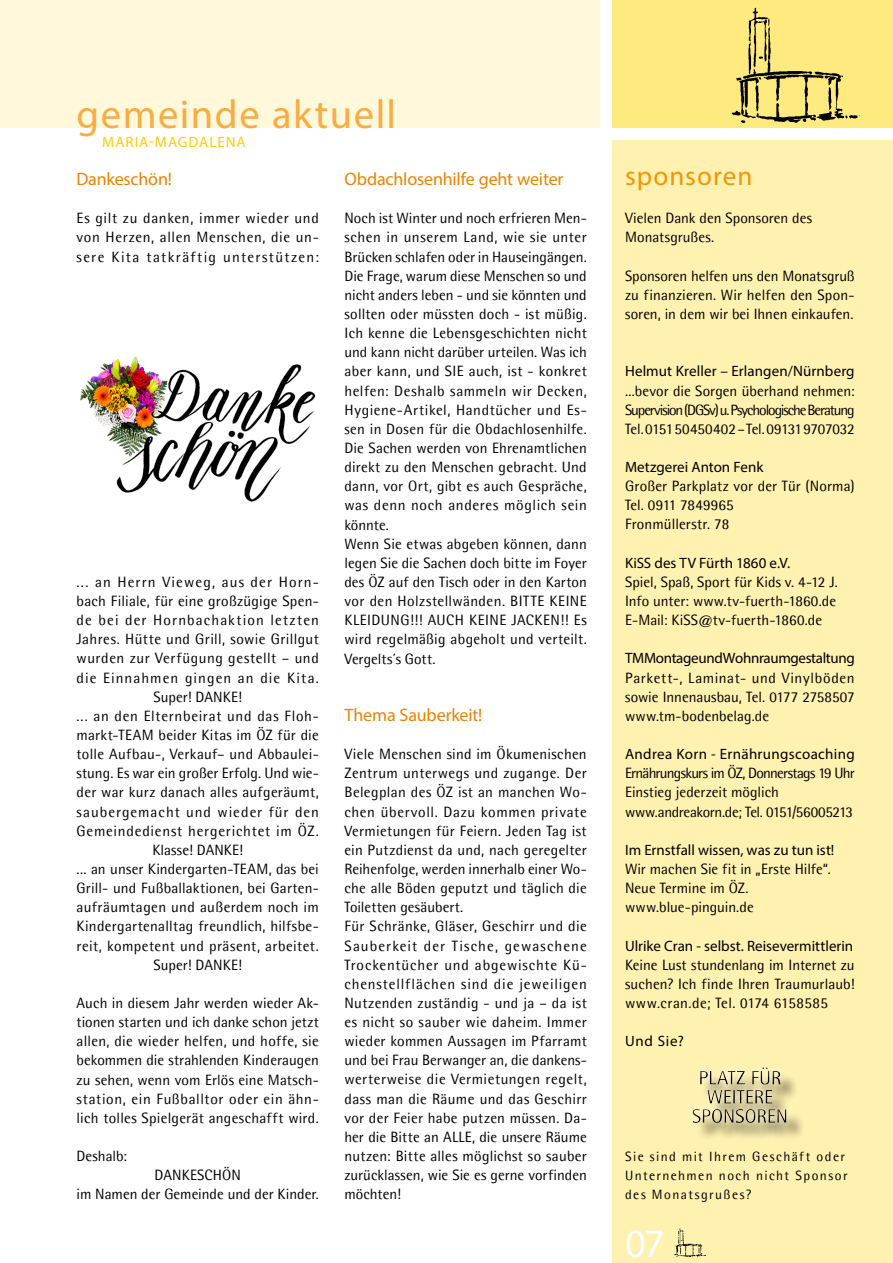
<style>
.page{position:relative;width:893px;height:1263px;background:#fff}
.page>*{position:absolute;margin:0;border:0;box-sizing:border-box;transform-origin:0 0}
.t1{font:40.5px "Myriad Pro";letter-spacing:.04em;color:#f8ac41}
.t2{font:40.5px "Myriad Pro";color:#fff}
.t3{font:27px "Myriad Pro";letter-spacing:.04em;color:#f49600}
.t4{font:18px "Myriad Pro";letter-spacing:-.01em;color:#eb8300}
.t5{font:15px/19.2px "Rotis Semi Sans";letter-spacing:.02em;color:#000;text-align:justify}
.t6{font:15px/19.2px "Rotis Semi Sans";color:#000}
.t7{font:15px "Myriad Pro";color:#000}
.t8{font:15px/19.2px "Rotis Semi Sans";letter-spacing:-.03em;color:#000}
.t9{font:15px "Myriad Pro";letter-spacing:-.025em;color:#000}
.t10{font:15px "Myriad Pro";letter-spacing:.02em;color:#000}
.t11{font:15px "Myriad Pro";letter-spacing:.065em;color:#fc0}
.t12{font:13.5px/19.2px "Rotis Semi Sans";letter-spacing:.105em;color:#000}
</style>
<div class="page">
<div style="left:612px;top:0;width:281px;height:128px;background:#ffea80"></div>
<div style="left:0;top:0;width:600px;height:128px;background:#fff8da"></div>
<div style="left:612px;top:140px;width:281px;height:1123px;background:#fff1b0"></div>
<img style="left:731px;top:7px;width:129px;height:117px">
<div style="left:695px;top:1070px;width:110px;height:71px;background:#000;opacity:.75"></div>
<div style="left:684px;top:1065px;width:113px;height:69px;background:#000;opacity:.75"></div>
<img style="left:674px;top:1228px;width:32px;height:29px">
<img style="left:80px;top:357px;width:236px;height:145px">
<h1 class="t1" style="left:77px;top:89px;width:321px">gemeinde aktuell</h1>
<p class="t11" style="left:102px;top:132px;width:145px">MARIA-MAGDALENA</p>
<p class="t4" style="left:77px;top:168px;width:97px">Dankeschön!</p>
<p class="t5" style="left:77px;top:208px;width:244px">Es gilt zu danken, immer wieder und von Herzen, allen Menschen, die un&shy;sere Kita tatkräftig unterstützen:</p>
<p class="t5" style="left:77px;top:572px;width:244px;text-align:center">... an Herrn Vieweg, aus der Horn&shy;bach Filiale, für eine großzügige Spen&shy;de bei der Hornbachaktion letzten Jahres. Hütte und Grill, sowie Grillgut wurden zur Verfügung gestellt – und die Einnahmen gingen an die Kita.<br>Super! DANKE!<br>... an den Elternbeirat und das Floh&shy;markt-TEAM beider Kitas im ÖZ für die tolle Aufbau-, Verkauf– und Abbaulei&shy;stung. Es war ein großer Erfolg. Und wie&shy;der war kurz danach alles aufgeräumt, saubergemacht und wieder für den Gemeindedienst hergerichtet im ÖZ.<br>Klasse! DANKE!<br>... an unser Kindergarten-TEAM, das bei Grill- und Fußballaktionen, bei Garten&shy;aufräumtagen und außerdem noch im Kindergartenalltag freundlich, hilfsbe&shy;reit, kompetent und präsent, arbeitet.<br>Super! DANKE!</p>
<p class="t5" style="left:77px;top:993px;width:244px">Auch in diesem Jahr werden wieder Ak&shy;tionen starten und ich danke schon jetzt allen, die wieder helfen, und hoffe, sie bekommen die strahlenden Kinderaugen zu sehen, wenn vom Erlös eine Matsch&shy;station, ein Fußballtor oder ein ähn&shy;lich tolles Spielgerät angeschafft wird.</p>
<p class="t5" style="left:77px;top:1146px;width:52px">Deshalb:</p>
<p class="t6" style="left:77px;top:1165px;width:244px;text-align:center">DANKESCHÖN<br>im Namen der Gemeinde und der Kinder.</p>
<p class="t4" style="left:344px;top:168px;width:221px">Obdachlosenhilfe geht weiter</p>
<p class="t5" style="left:344px;top:208px;width:244px;text-align:left">Noch ist Winter und noch erfrieren Men&shy;schen in unserem Land, wie sie unter Brücken schlafen oder in Hauseingängen.<br>Die Frage, warum diese Menschen so und nicht anders leben - und sie könnten und sollten oder müssten doch - ist müßig.<br>Ich kenne die Lebensgeschichten nicht und kann nicht darüber urteilen. Was ich aber kann, und SIE auch, ist - konkret helfen: Deshalb sammeln wir Decken, Hygiene-Artikel, Handtücher und Es&shy;sen in Dosen für die Obdachlosenhilfe.<br>Die Sachen werden von Ehrenamtlichen direkt zu den Menschen gebracht. Und dann, vor Ort, gibt es auch Gespräche, was denn noch anderes möglich sein könnte.<br>Wenn Sie etwas abgeben können, dann legen Sie die Sachen doch bitte im Foyer des ÖZ auf den Tisch oder in den Karton vor den Holzstellwänden. BITTE KEINE KLEIDUNG!!! AUCH KEINE JACKEN!! Es wird regelmäßig abgeholt und verteilt.<br>Vergelts´s Gott.</p>
<p class="t4" style="left:344px;top:704px;width:140px">Thema Sauberkeit!</p>
<p class="t5" style="left:344px;top:744px;width:244px;text-align:left">Viele Menschen sind im Ökumenischen Zentrum unterwegs und zugange. Der Belegplan des ÖZ ist an manchen Wo&shy;chen übervoll. Dazu kommen private Vermietungen für Feiern. Jeden Tag ist ein Putzdienst da und, nach geregelter Reihenfolge, werden innerhalb einer Wo&shy;che alle Böden geputzt und täglich die Toiletten gesäubert.<br>Für Schränke, Gläser, Geschirr und die Sauberkeit der Tische, gewaschene Trockentücher und abgewischte Kü&shy;chenstellflächen sind die jeweiligen Nutzenden zuständig - und ja – da ist es nicht so sauber wie daheim. Immer wieder kommen Aussagen im Pfarramt und bei Frau Berwanger an, die dankens&shy;werterweise die Vermietungen regelt, dass man die Räume und das Geschirr vor der Feier habe putzen müssen. Da&shy;her die Bitte an ALLE, die unsere Räume nutzen: Bitte alles möglichst so sauber zurücklassen, wie Sie es gerne vorfinden möchten!</p>
<h2 class="t3" style="left:625px;top:159px;width:129px">sponsoren</h2>
<p class="t6" style="left:625px;top:208px;width:189px">Vielen Dank den Sponsoren des<br>Monatsgrußes.</p>
<p class="t5" style="left:625px;top:266px;width:231px">Sponsoren helfen uns den Monatsgruß zu finanzieren. Wir helfen den Spon&shy;soren, in dem wir bei Ihnen einkaufen.</p>
<p class="t7" style="left:625px;top:362px;width:231px">Helmut Kreller – Erlangen/Nürnberg</p>
<p class="t5" style="left:625px;top:381px;width:231px">...bevor die Sorgen überhand nehmen:<br>Supervision (DGSv) u.Psychologische Beratung Tel. 0151 50450402 – Tel. 09131 9707032</p>
<p class="t7" style="left:625px;top:458px;width:140px">Metzgerei Anton Fenk</p>
<p class="t5" style="left:625px;top:476px;width:231px;text-align:left">Großer Parkplatz vor der Tür (Norma)<br>Tel. 0911 7849965<br>Fronmüllerstr. 78</p>
<p class="t7" style="left:625px;top:553px;width:166px">KiSS des TV Fürth 1860 e.V.</p>
<p class="t5" style="left:625px;top:572px;width:214px">Spiel, Spaß, Sport für Kids v. 4-12 J.<br>Info unter: www.tv-fuerth-1860.de E-Mail: KiSS@tv-fuerth-1860.de</p>
<p class="t9" style="left:625px;top:649px;width:231px">TM Montage und Wohnraumgestaltung</p>
<p class="t5" style="left:625px;top:668px;width:231px">Parkett-, Laminat- und Vinylböden sowie Innenausbau, Tel. 0177 2758507 www.tm-bodenbelag.de</p>
<p class="t10" style="left:625px;top:745px;width:231px">Andrea Korn - Ernährungscoaching</p>
<p class="t8" style="left:625px;top:763px;width:231px">Ernährungskurs im ÖZ, Donnerstags 19 Uhr<br>Einstieg jederzeit möglich www.andreakorn.de; Tel. 0151/56005213</p>
<p class="t7" style="left:625px;top:840px;width:211px">Im Ernstfall wissen, was zu tun ist!</p>
<p class="t6" style="left:625px;top:859px;width:207px">Wir machen Sie fit in „Erste Hilfe“.<br>Neue Termine im ÖZ. www.blue-pinguin.de</p>
<p class="t7" style="left:625px;top:936px;width:230px">Ulrike Cran - selbst. Reisevermittlerin</p>
<p class="t5" style="left:625px;top:955px;width:231px">Keine Lust stundenlang im Internet zu suchen? Ich finde Ihren Traumurlaub! www.cran.de; Tel. 0174 6158585</p>
<p class="t7" style="left:625px;top:1032px;width:60px">Und Sie?</p>
<p class="t12" style="left:625px;top:1147px;width:224px">Sie sind mit Ihrem Geschäft oder<br>Unternehmen noch nicht Sponsor des Monatsgrußes?</p>
<h1 class="t2" style="left:625px;top:1218px;width:41px">07</h1>
</div>
